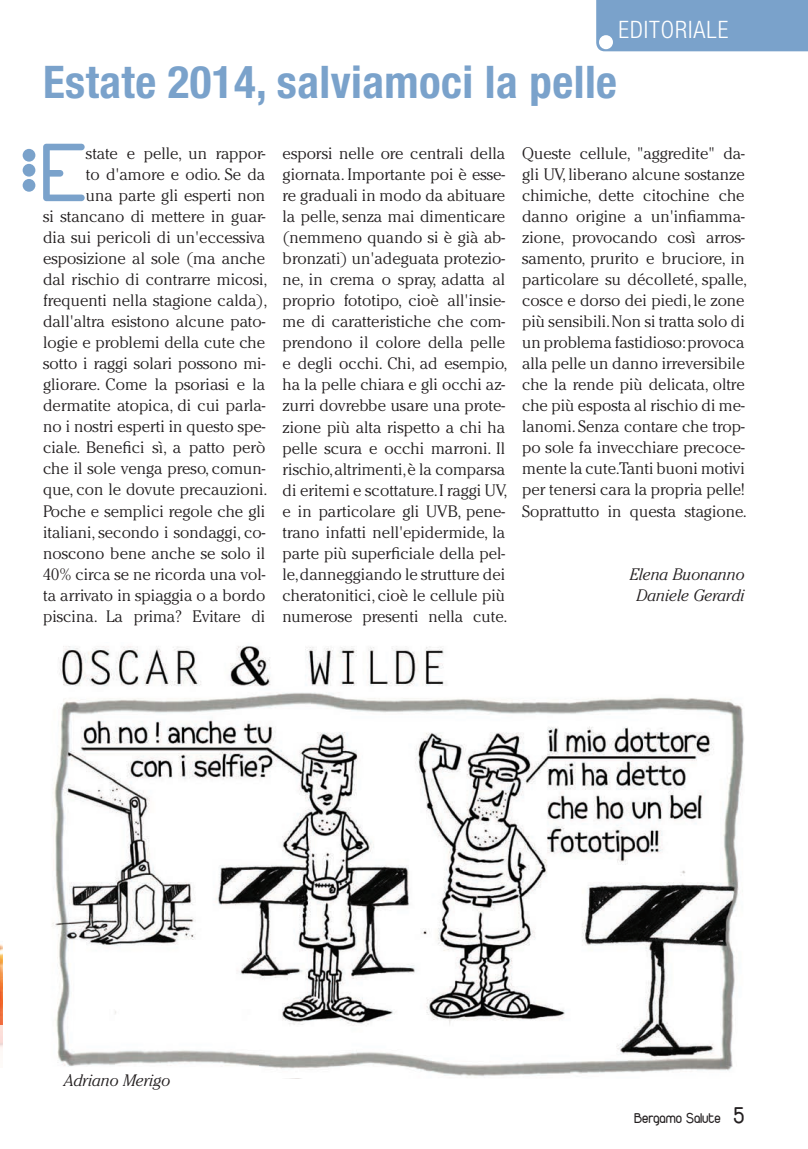
<style>
.page{position:relative;width:808px;height:1149px;background:#fff}
.page>*{position:absolute;margin:0;border:0;box-sizing:border-box;transform-origin:0 0}
.Paragrafo___Maiuscol{font:87px "Duepuntozero";color:#7aa2cb}
.t1{font:700 condensed 45px "Helvetica Neue";letter-spacing:.01em;color:#7aa2cb}
.t2{font:300 condensed 24px "Helvetica Neue";letter-spacing:.04em;color:#fff}
.Paragrafo___Maiuscol-2{font:300 16.5px/21px "Cheltenham";color:#231f20}
.Paragrafo_giustifica{font:italic 300 16.5px "Cheltenham";color:#231f20}
.t3{font:15px "Duepuntozero";color:#231f20}
.s1{font-size:24px}
</style>
<div class="page">
<div style="left:23px;top:164px;width:12px;height:12px;background:#7aa2cb;border-radius:50%"></div>
<div style="left:23px;top:179px;width:12px;height:13px;background:#7aa2cb;border-radius:50%"></div>
<div style="left:23px;top:149px;width:12px;height:13px;background:#7aa2cb;border-radius:50%"></div>
<img style="left:0;top:944px;width:2px;height:80px">
<div style="left:596px;top:0;width:212px;height:51px;background:#7aa2cb"></div>
<div style="left:599px;top:35px;width:14px;height:14px;background:#fff;border-radius:50%"></div>
<img style="left:52px;top:646px;width:692px;height:432px">
<p class="t2" style="left:618px;top:15px;width:111px">EDITORIALE</p>
<p class="t1" style="left:43px;top:55px;width:575px">Estate 2014, salviamoci la pelle</p>
<p class="Paragrafo___Maiuscol" style="left:40px;top:124px;width:47px">E</p>
<p class="Paragrafo___Maiuscol-2" style="left:43px;top:143px;width:226px;text-align:right">state e pelle, un rappor-<br>to d'amore e odio. Se da<br>una parte gli esperti non<br>si stancano di mettere in guar&shy;dia sui pericoli di un'eccessiva esposizione al sole (ma anche dal rischio di contrarre micosi, frequenti nella stagione calda), dall'altra esistono alcune pato&shy;logie e problemi della cute che sotto i raggi solari possono mi&shy;gliorare. Come la psoriasi e la dermatite atopica, di cui parla&shy;no i nostri esperti in questo spe&shy;ciale. Benefici sì, a patto però che il sole venga preso, comun&shy;que, con le dovute precauzioni.<br>Poche e semplici regole che gli italiani, secondo i sondaggi, co&shy;noscono bene anche se solo il<br>40% circa se ne ricorda una vol&shy;ta arrivato in spiaggia o a bordo piscina. La prima? Evitare di</p>
<p class="Paragrafo___Maiuscol-2" style="left:283px;top:143px;width:226px">esporsi nelle ore centrali della giornata. Importante poi è esse&shy;re graduali in modo da abituare la pelle, senza mai dimenticare (nemmeno quando si è già ab&shy;bronzati) un'adeguata protezio&shy;ne, in crema o spray, adatta al proprio fototipo, cioè all'insie&shy;me di caratteristiche che com&shy;prendono il colore della pelle e degli occhi. Chi, ad esempio, ha la pelle chiara e gli occhi az&shy;zurri dovrebbe usare una prote&shy;zione più alta rispetto a chi ha pelle scura e occhi marroni. Il rischio, altrimenti, è la comparsa di eritemi e scottature. I raggi UV, e in particolare gli UVB, pene&shy;trano infatti nell'epidermide, la parte più superficiale della pel&shy;le, danneggiando le strutture dei cheratonitici, cioè le cellule più numerose presenti nella cute.</p>
<p class="Paragrafo___Maiuscol-2" style="left:522px;top:143px;width:226px">Queste cellule, "aggredite" da&shy;gli UV, liberano alcune sostanze chimiche, dette citochine che danno origine a un'infiamma&shy;zione, provocando così arros&shy;samento, prurito e bruciore, in particolare su décolleté, spalle, cosce e dorso dei piedi, le zone più sensibili. Non si tratta solo di un problema fastidioso: provoca alla pelle un danno irreversibile che la rende più delicata, oltre che più esposta al rischio di me&shy;lanomi. Senza contare che trop&shy;po sole fa invecchiare precoce&shy;mente la cute.Tanti buoni motivi per tenersi cara la propria pelle!<br>Soprattutto in questa stagione.</p>
<p class="Paragrafo_giustifica" style="left:630px;top:564px;width:117px">Elena Buonanno</p>
<p class="Paragrafo_giustifica" style="left:636px;top:585px;width:110px">Daniele Gerardi</p>
<p class="Paragrafo_giustifica" style="left:64px;top:1070px;width:108px">Adriano Merigo</p>
<p class="t3" style="left:634px;top:1108px;width:111px">Bergamo Salute <span class="s1">5</span></p>
</div>
